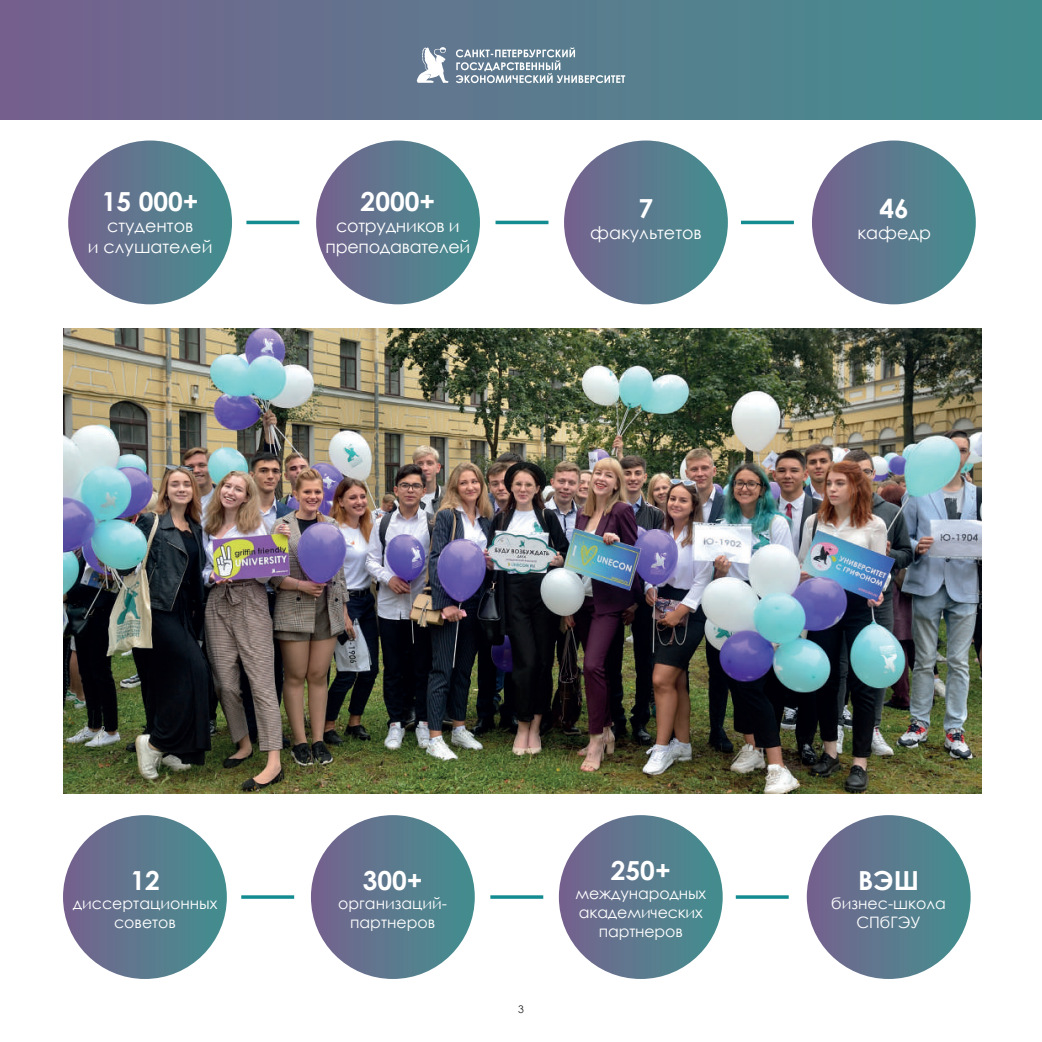
<style>
.page{position:relative;width:1042px;height:1042px;background:#fff}
.page>*{position:absolute;margin:0;border:0;box-sizing:border-box;transform-origin:0 0}
.t1{font:700 26.25px "Century Gothic";color:#fff}
.t2{font:17.5px/21px "Century Gothic";color:#fff;text-align:center}
.t3{font:15.75px/18.9px "Century Gothic";color:#fff;text-align:center}
.t4{font:10.5px "Century Gothic";color:#231f20}
</style>
<div class="page">
<div style="left:0;top:0;width:1042px;height:119px;background:linear-gradient(to right,#76628e,#428f8e)"></div>
<svg style="left:456px;top:48px;width:169px;height:35px;background:#8099a8"></svg>
<svg style="left:417px;top:47px;width:32px;height:36px"></svg>
<div style="left:68px;top:140px;width:164px;height:164px;background:linear-gradient(to right,#77638f,#438f8f);border-radius:82px"></div>
<div style="left:316px;top:140px;width:164px;height:164px;background:linear-gradient(to right,#76638f,#43908f);border-radius:82px"></div>
<div style="left:564px;top:140px;width:164px;height:164px;background:linear-gradient(to right,#76638e,#44908f);border-radius:82px"></div>
<div style="left:812px;top:140px;width:164px;height:164px;background:linear-gradient(to right,#75628e,#449090);border-radius:82px"></div>
<div style="left:63px;top:815px;width:164px;height:164px;background:linear-gradient(to right,#76628e,#44908f);border-radius:82px"></div>
<div style="left:311px;top:815px;width:164px;height:164px;background:linear-gradient(to right,#75628e,#449190);border-radius:82px"></div>
<div style="left:559px;top:815px;width:164px;height:164px;background:linear-gradient(to right,#75628d,#459190);border-radius:82px"></div>
<div style="left:807px;top:815px;width:163px;height:164px;background:linear-gradient(to right,#76638f,#418f8e);border-radius:82px"></div>
<img style="left:63px;top:328px;width:918px;height:466px">
<hr style="left:246px;top:221px;width:53px;height:3px;background:#128c91">
<svg style="left:241px;top:895px;width:53px;height:4px"></svg>
<hr style="left:495px;top:221px;width:53px;height:3px;background:#128c91">
<svg style="left:490px;top:895px;width:53px;height:4px"></svg>
<hr style="left:741px;top:221px;width:53px;height:3px;background:#128c91">
<svg style="left:736px;top:895px;width:53px;height:4px"></svg>
<h1 class="t1" style="left:102px;top:182px;width:98px">15 000+</h1>
<p class="t2" style="left:88px;top:215px;width:126px">студентов<br>и слушателей</p>
<h1 class="t1" style="left:361px;top:182px;width:76px">2000+</h1>
<p class="t2" style="left:325px;top:215px;width:146px">сотрудников и преподавателей</p>
<h1 class="t1" style="left:638px;top:189px;width:16px">7</h1>
<p class="t2" style="left:590px;top:222px;width:113px">факультетов</p>
<h1 class="t1" style="left:879px;top:189px;width:31px">46</h1>
<p class="t2" style="left:857px;top:222px;width:75px">кафедр</p>
<h1 class="t1" style="left:130px;top:860px;width:31px">12</h1>
<p class="t3" style="left:73px;top:893px;width:146px">диссертационных советов</p>
<h1 class="t1" style="left:363px;top:860px;width:61px">300+</h1>
<p class="t3" style="left:338px;top:893px;width:110px">организаций&shy;партнеров</p>
<p class="t4" style="left:518px;top:1002px;width:7px">3</p>
<h1 class="t1" style="left:611px;top:851px;width:61px">250+</h1>
<p class="t3" style="left:575px;top:884px;width:132px">международных академических партнеров</p>
<h1 class="t1" style="left:858px;top:860px;width:63px">ВЭШ</h1>
<p class="t3" style="left:831px;top:893px;width:116px">бизнес-школа<br>СПбГЭУ</p>
</div>
